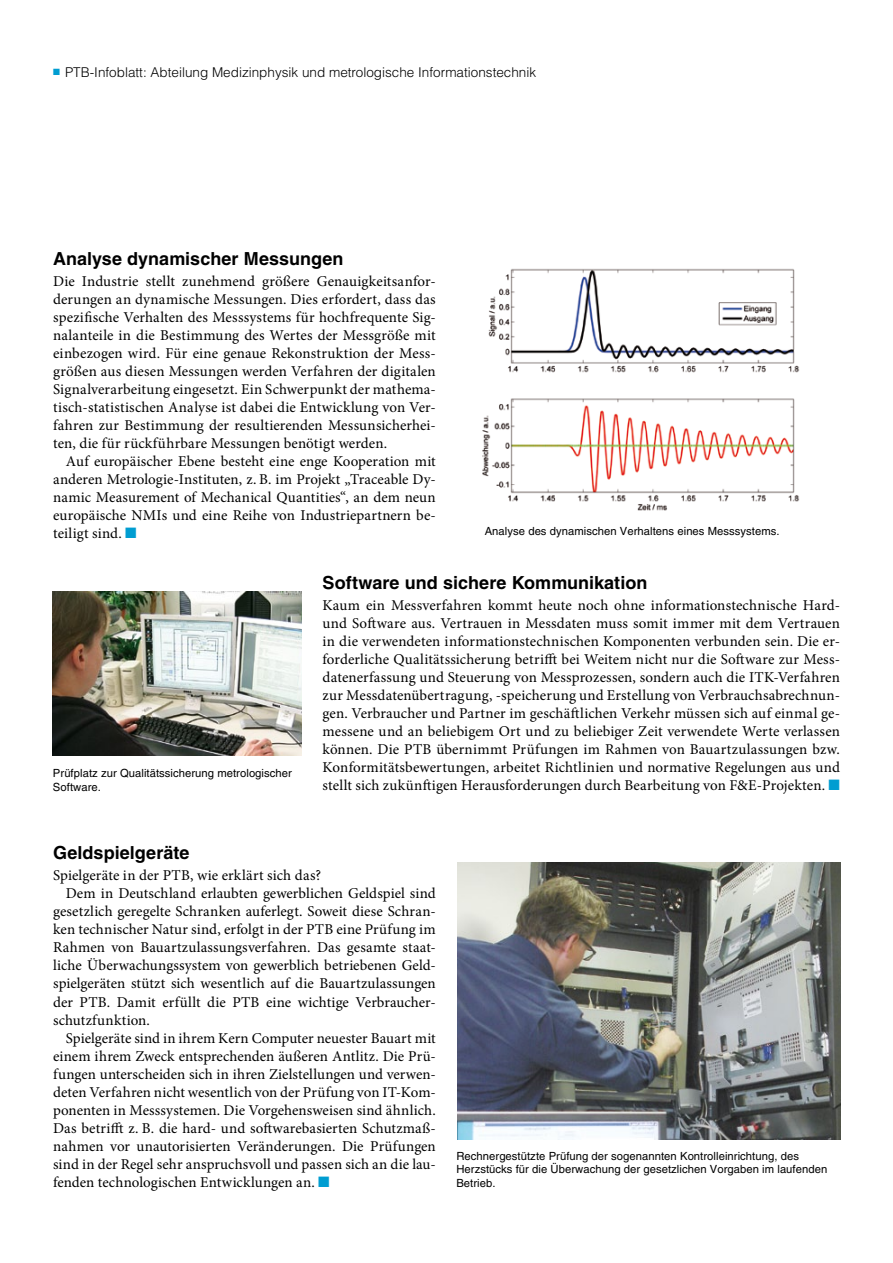
<style>
.page{position:relative;width:893px;height:1263px;background:#fff}
.page>*{position:absolute;margin:0;border:0;box-sizing:border-box;transform-origin:0 0}
.t1{font:700 18px "Helvetica LT Std";color:#000}
.t2{font:15px/18px "Minion Pro";letter-spacing:.005em;color:#000;text-align:justify}
.t3{font:300 13.5px "Helvetica LT Std";color:#000}
.t4{font:11.25px/13.5px "Helvetica LT Std";letter-spacing:.005em;color:#000}
.s1{color:#009dd1}
</style>
<div class="page">
<img style="left:482px;top:268px;width:318px;height:243px">
<img style="left:53px;top:592px;width:249px;height:164px">
<img style="left:457px;top:862px;width:383px;height:277px">
<p class="t3" style="left:53px;top:63px;width:485px"><span class="s1">■</span> ptb-Infoblatt: Abteilung Medizinphysik und metrologische Informationstechnik</p>
<p class="t1" style="left:53px;top:248px;width:292px">Analyse dynamischer Messungen</p>
<p class="t2" style="left:53px;top:273px;width:384px">Die Industrie stellt zunehmend größere Genauigkeitsanfor&shy;derungen an dynamische Messungen. Dies erfordert, dass das spezifische Verhalten des Messsystems für hochfrequente Sig&shy;nalanteile in die Bestimmung des Wertes der Messgröße mit einbezogen wird. Für eine genaue Rekonstruktion der Mess&shy;größen aus diesen Messungen werden Verfahren der digitalen Signalverarbeitung eingesetzt. Ein Schwerpunkt der mathema&shy;tisch-statistischen Analyse ist dabei die Entwicklung von Ver&shy;fahren zur Bestimmung der resultierenden Messunsicherhei&shy;ten, die für rückführbare Messungen benötigt werden.</p>
<p class="t2" style="left:53px;top:453px;width:384px;text-indent:13px">Auf europäischer Ebene besteht eine enge Kooperation mit anderen Metrologie-Instituten, z. B. im Projekt „Traceable Dy&shy;namic Measurement of Mechanical Quantities“, an dem neun europäische NMIs und eine Reihe von Industriepartnern be&shy;teiligt sind. <span class="s1">■</span></p>
<p class="t4" style="left:485px;top:524px;width:296px">Analyse des dynamischen Verhaltens eines Messsystems.</p>
<p class="t4" style="left:53px;top:766px;width:240px">Prüfplatz zur Qualitätssicherung metrologischer<br>Software.</p>
<p class="t1" style="left:323px;top:572px;width:326px">Software und sichere Kommunikation</p>
<p class="t2" style="left:323px;top:597px;width:519px">Kaum ein Messverfahren kommt heute noch ohne informationstechnische Hard&shy;und Software aus. Vertrauen in Messdaten muss somit immer mit dem Vertrauen in die verwendeten informationstechnischen Komponenten verbunden sein. Die er&shy;forderliche Qualitätssicherung betrifft bei Weitem nicht nur die Software zur Mess&shy;datenerfassung und Steuerung von Messprozessen, sondern auch die ITK-Verfahren zur Messdatenübertragung, -speicherung und Erstellung von Verbrauchsabrechnun&shy;gen. Verbraucher und Partner im geschäftlichen Verkehr müssen sich auf einmal ge&shy;messene und an beliebigem Ort und zu beliebiger Zeit verwendete Werte verlassen können. Die PTB übernimmt Prüfungen im Rahmen von Bauartzulassungen bzw.<br>Konformitätsbewertungen, arbeitet Richtlinien und normative Regelungen aus und stellt sich zukünftigen Herausforderungen durch Bearbeitung von F&amp;E-Projekten. <span class="s1">■</span></p>
<p class="t1" style="left:53px;top:842px;width:138px">Geldspielgeräte</p>
<p class="t2" style="left:53px;top:867px;width:269px">Spielgeräte in der PTB, wie erklärt sich das?</p>
<p class="t2" style="left:66px;top:885px;width:371px">Dem in Deutschland erlaubten gewerblichen Geldspiel sind</p>
<p class="t2" style="left:53px;top:903px;width:384px">gesetzlich geregelte Schranken auferlegt. Soweit diese Schran-</p>
<p class="t2" style="left:53px;top:921px;width:384px">ken technischer Natur sind, erfolgt in der PTB eine Prüfung im</p>
<p class="t2" style="left:53px;top:939px;width:384px">Rahmen von Bauartzulassungsverfahren. Das gesamte staat-</p>
<p class="t2" style="left:53px;top:957px;width:384px">liche Überwachungssystem von gewerblich betriebenen Geld-</p>
<p class="t2" style="left:53px;top:975px;width:384px">spielgeräten stützt sich wesentlich auf die Bauartzulassungen</p>
<p class="t2" style="left:53px;top:993px;width:384px">der PTB. Damit erfüllt die PTB eine wichtige Verbraucher-</p>
<p class="t2" style="left:53px;top:1011px;width:98px">schutzfunktion.</p>
<p class="t2" style="left:66px;top:1029px;width:371px">Spielgeräte sind in ihrem Kern Computer neuester Bauart mit</p>
<p class="t2" style="left:53px;top:1047px;width:384px">einem ihrem Zweck entsprechenden äußeren Antlitz. Die Prü-</p>
<p class="t2" style="left:53px;top:1065px;width:384px">fungen unterscheiden sich in ihren Zielstellungen und verwen-</p>
<p class="t2" style="left:53px;top:1083px;width:384px">deten Verfahren nicht wesentlich von der Prüfung von IT-Kom-</p>
<p class="t2" style="left:53px;top:1101px;width:384px">ponenten in Messsystemen. Die Vorgehensweisen sind ähnlich.</p>
<p class="t2" style="left:53px;top:1119px;width:384px">Das betrifft z. B. die hard- und softwarebasierten Schutzmaß-</p>
<p class="t2" style="left:53px;top:1137px;width:384px">nahmen vor unautorisierten Veränderungen. Die Prüfungen</p>
<p class="t2" style="left:53px;top:1155px;width:384px">sind in der Regel sehr anspruchsvoll und passen sich an die lau-</p>
<p class="t2" style="left:53px;top:1173px;width:278px">fenden technologischen Entwicklungen an. <span class="s1">■</span></p>
<p class="t4" style="left:456px;top:1149px;width:372px">Rechnergestützte Prüfung der sogenannten Kontrolleinrichtung, des<br>Herzstücks für die Überwachung der gesetzlichen Vorgaben im laufenden<br>Betrieb.</p>
</div>
